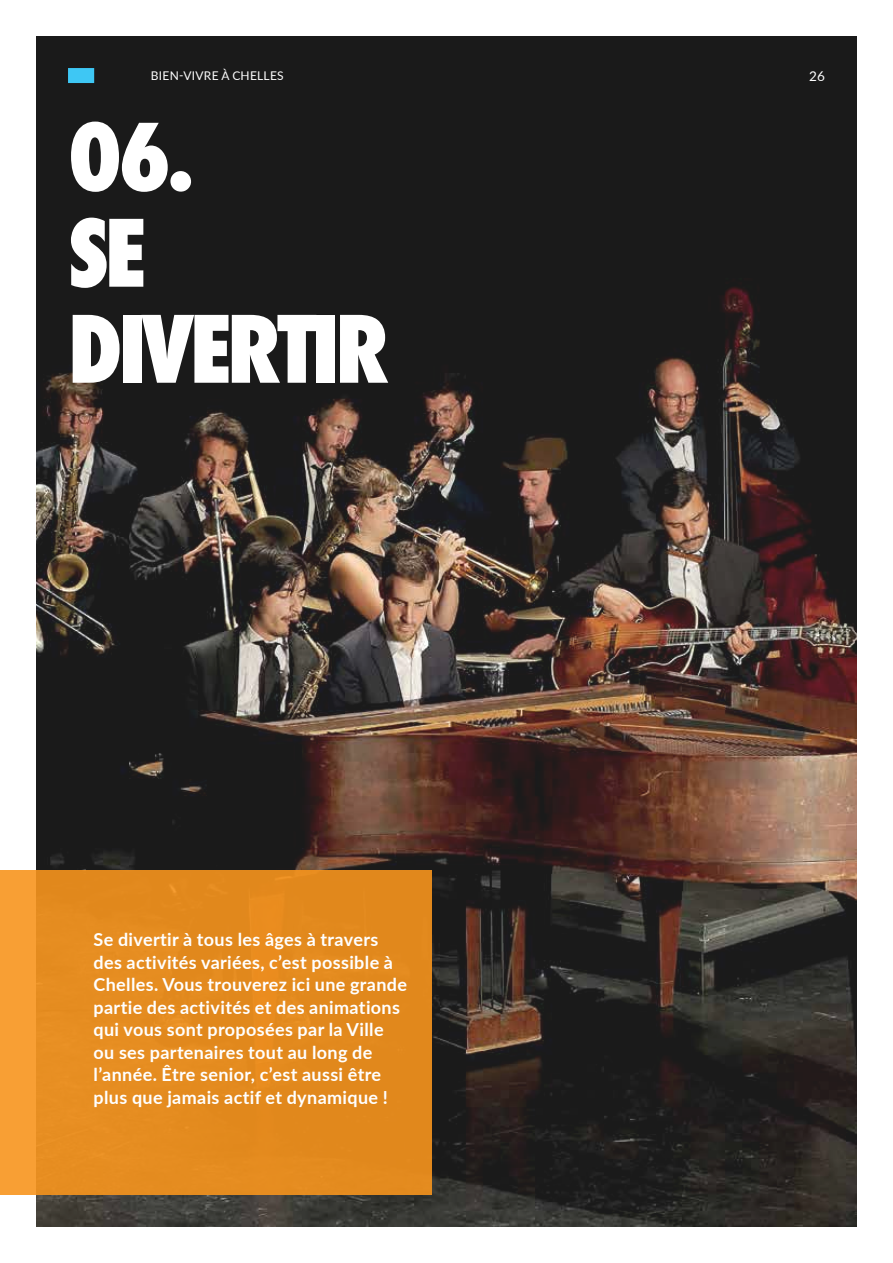
<style>
.page{position:relative;width:893px;height:1263px;background:#fff}
.page>*{position:absolute;margin:0;border:0;box-sizing:border-box;transform-origin:0 0}
.t1{font:800 condensed 90px/96px "Futura";letter-spacing:-.05em;color:#fff}
.t2{font:700 18px/22.5px "Lato";letter-spacing:.02em;color:#fff}
.t3{font:13.5px "Lato";color:#fff}
.t4{font:12px "Lato";letter-spacing:.02em;color:#fff}
</style>
<div class="page">
<img style="left:36px;top:36px;width:821px;height:1191px">
<div style="left:0;top:870px;width:432px;height:325px;background:linear-gradient(to right,#ec9327,#df8519)"></div>
<div style="left:68px;top:68px;width:26px;height:15px;background:#3ec7f4"></div>
<p class="t4" style="left:151px;top:67px;width:134px">BIEN-VIVRE À CHELLES</p>
<p class="t3" style="left:809px;top:66px;width:17px">26</p>
<h1 class="t1" style="left:68px;top:110px;width:323px">06.<br>SE<br>DIVERTIR</h1>
<p class="t2" style="left:94px;top:928px;width:315px">Se divertir à tous les âges à travers des activités variées, c’est possible à Chelles. Vous trouverez ici une grande partie des activités et des animations qui vous sont proposées par la Ville ou ses partenaires tout au long de l’année. Être senior, c’est aussi être plus que jamais actif et dynamique !</p>
</div>
